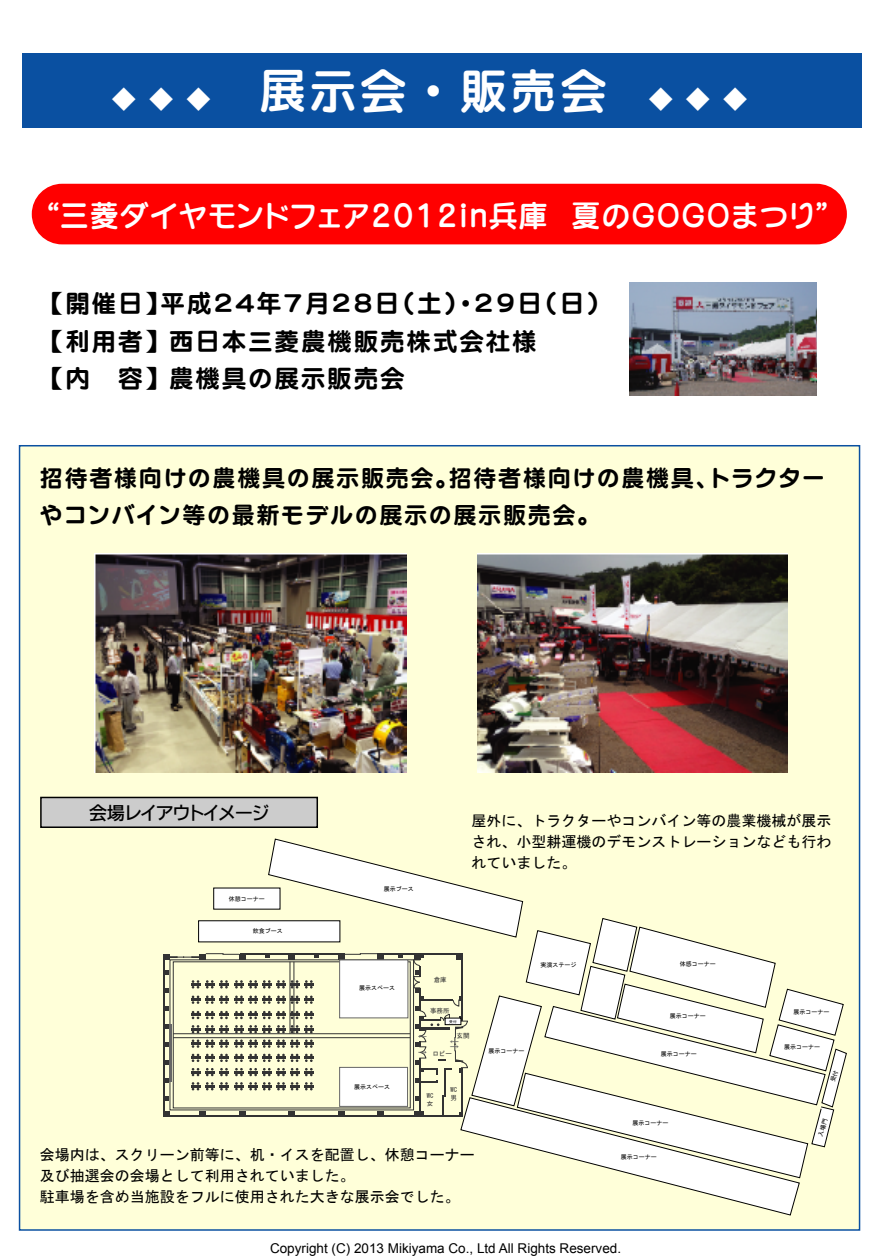
<style>
.page{position:relative;width:888px;height:1260px;background:#fff}
.page>*{position:absolute;margin:0;border:0;box-sizing:border-box;transform-origin:0 0}
.t1{font:45.6px "FG Takamaru B";letter-spacing:.1em;color:#fff}
.t2{font:28.5px "FGP Takamaru B";letter-spacing:.05em;color:#fff}
.t3{font:24px/37.5px "FGP Maru Gothic Ca U";letter-spacing:.1em;color:#000}
.t4{font:22.5px/37.5px "FGP Maru Gothic Ca U";letter-spacing:.1em;color:#000}
.t5{font:18px "FGP Kaku Gothic Ca B";color:#000}
.t6{font:15px/21px "MS Gothic";color:#000}
.t7{font:13.5px "Arial";color:#000}
.t8{font:9.3px "MS Gothic";color:#666}
.t9{font:6.45px "MS Gothic";color:#333}
.t10{font:6px "MS Gothic";color:#000}
.t11{font:3.75px "MS Gothic";color:#000}
.s1{font-size:24.9px}
</style>
<div class="page">
<div style="left:22px;top:54px;width:840px;height:74px;background:#0a50a1"></div>
<div style="left:19px;top:445px;width:841px;height:786px;background:#ffffd9;border:2px solid #0a50a1"></div>
<div style="left:40px;top:797px;width:278px;height:31px;background:#ccc;border:2px solid #000"></div>
<img style="left:477px;top:554px;width:311px;height:218px">
<img style="left:94px;top:554px;width:312px;height:218px">
<div style="left:32px;top:184px;width:815px;height:60px;background:#f00;border-radius:30px"></div>
<img style="left:629px;top:283px;width:188px;height:112px">
<hr style="left:163px;top:954px;width:2px;height:163px;background:#333">
<svg style="left:165px;top:838px;width:682px;height:378px"></svg>
<h1 class="t1" style="left:112px;top:68px;width:638px"><span class="s1">◆ ◆ ◆</span> 展示会・販売会 <span class="s1">◆ ◆ ◆</span></h1>
<h2 class="t2" style="left:45px;top:202px;width:788px">“三菱ダイヤモンドフェア２０１２ｉｎ兵庫 夏のＧＯＧＯまつり”</h2>
<h3 class="t3" style="left:50px;top:285px;width:552px">【開催日】平成２４年７月２８日（土）・２９日（日）【利用者】西日本三菱農機販売株式会社様<br>【内 容】農機具の展示販売会</h3>
<h3 class="t4" style="left:40px;top:459px;width:785px">招待者様向けの農機具の展示販売会。招待者様向けの農機具、トラクターやコンバイン等の最新モデルの展示の展示販売会。</h3>
<p class="t5" style="left:89px;top:804px;width:181px">会場レイアウトイメージ</p>
<p class="t10" style="left:229px;top:895px;width:37px">休憩コーナー</p>
<p class="t10" style="left:253px;top:928px;width:31px">飲食ブース</p>
<p class="t10" style="left:384px;top:886px;width:32px">展示ブース</p>
<p class="t6" style="left:471px;top:810px;width:361px;text-align:justify">屋外に、トラクターやコンバイン等の農業機械が展示され、小型耕運機のデモンストレーションなども行われていました。</p>
<p class="t10" style="left:359px;top:985px;width:37px">展示スペース</p>
<p class="t10" style="left:354px;top:1084px;width:37px">展示スペース</p>
<p class="t9" style="left:434px;top:976px;width:15px">倉庫</p>
<p class="t9" style="left:430px;top:1007px;width:21px">事務所</p>
<p class="t9" style="left:432px;top:1050px;width:21px">ロビー</p>
<p class="t11" style="left:449px;top:1019px;width:9px">受付</p>
<p class="t9" style="left:457px;top:1032px;width:15px">玄関</p>
<p class="t8" style="left:450px;top:1037px;width:11px">←</p>
<p class="t8" style="left:450px;top:1042px;width:11px">→</p>
<p class="t9" style="left:450px;top:1086px;width:8px">WC</p>
<p class="t9" style="left:427px;top:1092px;width:8px">WC</p>
<p class="t9" style="left:450px;top:1094px;width:8px">男</p>
<p class="t9" style="left:427px;top:1100px;width:8px">女</p>
<p class="t10" style="left:540px;top:962px;width:37px">実演ステージ</p>
<p class="t10" style="left:488px;top:1048px;width:37px">展示コーナー</p>
<p class="t10" style="left:680px;top:961px;width:37px">体感コーナー</p>
<p class="t10" style="left:670px;top:1013px;width:37px">展示コーナー</p>
<p class="t10" style="left:661px;top:1051px;width:37px">展示コーナー</p>
<p class="t10" style="left:793px;top:1008px;width:37px">展示コーナー</p>
<p class="t10" style="left:784px;top:1044px;width:37px">展示コーナー</p>
<p class="t6" style="left:40px;top:1144px;width:437px">会場内は、スクリーン前等に、机・イスを配置し、休憩コーナー及び抽選会の会場として利用されていました。<br>駐車場を含め当施設をフルに使用された大きな展示会でした。</p>
<p class="t10" style="left:632px;top:1120px;width:37px">展示コーナー</p>
<p class="t10" style="left:621px;top:1154px;width:37px">展示コーナー</p>
<p class="t7" style="left:270px;top:1239px;width:353px">Copyright (C) 2013 Mikiyama Co., Ltd All Rights Reserved.</p>
</div>
